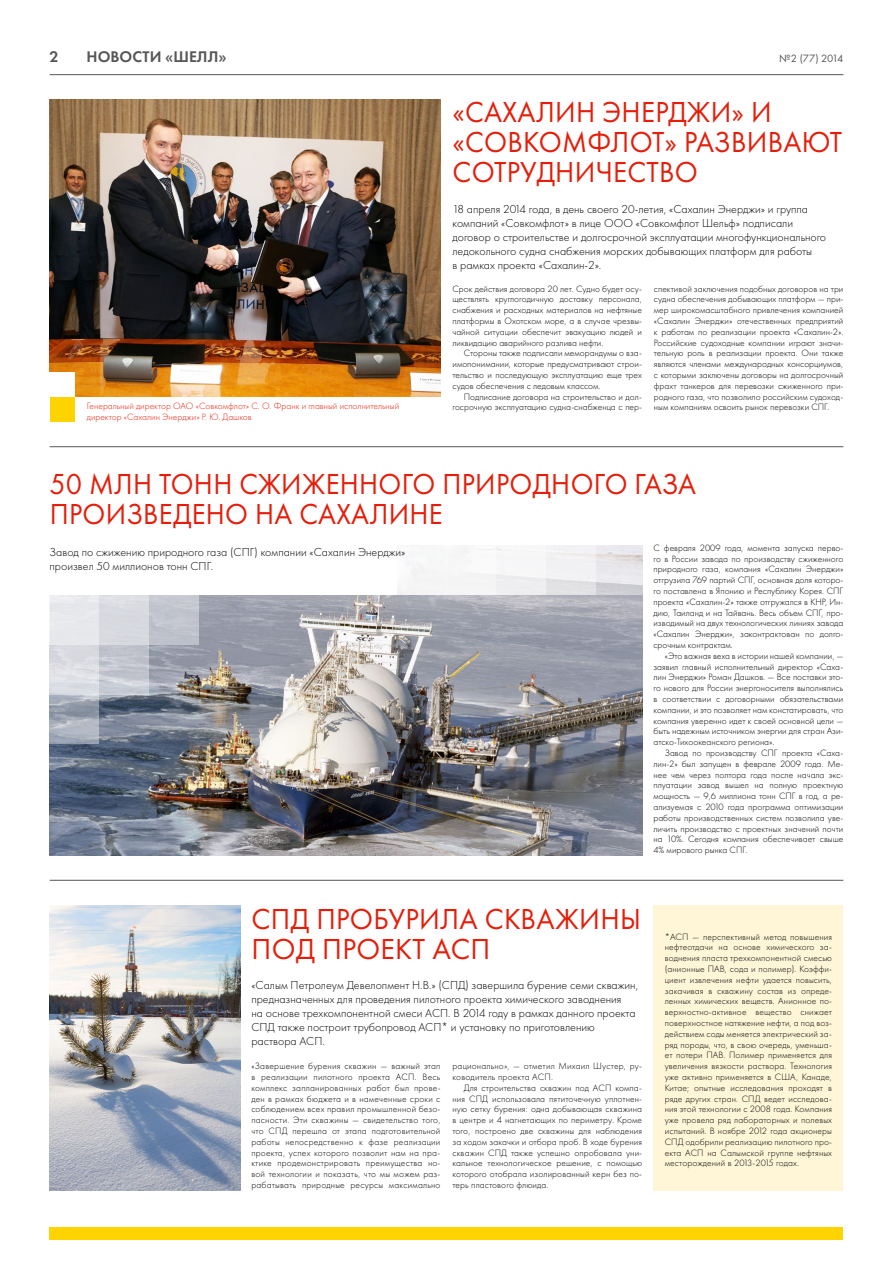
<style>
.page{position:relative;width:893px;height:1265px;background:#fff}
.page>*{position:absolute;margin:0;border:0;box-sizing:border-box;transform-origin:0 0}
.t1{font:30px/30px "Futura PT";letter-spacing:.01em;color:#e41e0a}
.t2{font:30px/30px "Futura PT";letter-spacing:.01em;color:#e41e0a;scale:.96 1}
.t3{font:600 16px "Futura PT";color:#565655}
.t4{font:300 12px/14px "Futura PT";color:#000}
.t5{font:11px "Futura PT";letter-spacing:-.065em;color:#565655}
.t6{font:300 9.5px/10.8px "Futura PT";color:#000;text-align:justify}
.t7{font:300 9.5px "Futura PT";color:#e41e0a}
.t8{font:300 9.5px/10.8px "Futura PT";letter-spacing:.02em;color:#000}
</style>
<div class="page">
<img style="left:50px;top:595px;width:592px;height:261px">
<svg style="left:595px;top:545px;width:48px;height:50px;background:#e1e0e4"></svg>
<div style="left:397px;top:540px;width:198px;height:55px;background:linear-gradient(to bottom,#fbfafb,#e2e2e5)"></div>
<div style="left:347px;top:540px;width:199px;height:55px;background:#f6f6f7"></div>
<div style="left:248px;top:540px;width:198px;height:55px;background:#fff"></div>
<div style="left:0;top:595px;width:198px;height:50px;background:#c1c4cc"></div>
<svg style="left:99px;top:595px;width:50px;height:99px;background:#ced1d8"></svg>
<svg style="left:49px;top:595px;width:50px;height:149px;background:#ccd0d7"></svg>
<div style="left:0;top:595px;width:50px;height:50px;background:#fff"></div>
<hr style="left:50px;top:74px;width:793px;height:1px;background:#565655">
<hr style="left:50px;top:446px;width:793px;height:1px;background:#565655">
<hr style="left:50px;top:880px;width:793px;height:1px;background:#565655">
<img style="left:50px;top:99px;width:390px;height:298px">
<div style="left:50px;top:1228px;width:793px;height:12px;background:#ffd300"></div>
<div style="left:50px;top:397px;width:24px;height:25px;background:#ffd300"></div>
<div style="left:25px;top:372px;width:49px;height:25px;background:#fff"></div>
<img style="left:50px;top:905px;width:190px;height:286px">
<div style="left:653px;top:905px;width:190px;height:286px;background:#fff6d8"></div>
<h2 class="t3" style="left:50px;top:46px;width:11px">2</h2>
<h2 class="t3" style="left:87px;top:46px;width:141px">НОВОСТИ «ШЕЛЛ»</h2>
<p class="t5" style="left:779px;top:52px;width:66px">№2 (77) 2014</p>
<h1 class="t1" style="left:452px;top:97px;width:391px">«САХАЛИН ЭНЕРДЖИ» И «СОВКОМФЛОТ» РАЗВИВАЮТ<br>СОТРУДНИЧЕСТВО</h1>
<p class="t4" style="left:452px;top:202px;width:375px">18 апреля 2014 года, в день своего 20-летия, «Сахалин Энерджи» и группа компаний «Совкомфлот» в лице ООО «Совкомфлот Шельф» подписали договор о строительстве и долгосрочной эксплуатации многофункционального ледокольного судна снабжения морских добывающих платформ для работы<br>в рамках проекта «Сахалин-2».</p>
<p class="t6" style="left:452px;top:283px;width:191px">Срок действия договора 20 лет. Судно будет осу&shy;ществлять круглогодичную доставку персонала, снабжения и расходных материалов на нефтяные платформы в Охотском море, а в случае чрезвы&shy;чайной ситуации обеспечит эвакуацию людей и ликвидацию аварийного разлива нефти.</p>
<p class="t6" style="left:452px;top:348px;width:191px;text-indent:11px">Стороны также подписали меморандумы о вза&shy;имопонимании, которые предусматривают строи&shy;тельство и последующую эксплуатацию еще трех судов обеспечения с ледовым классом.</p>
<p class="t6" style="left:452px;top:391px;width:191px;text-align:right">Подписание договора на строительство и дол&shy;госрочную эксплуатацию судна-снабженца с пер-</p>
<p class="t6" style="left:654px;top:283px;width:191px">спективой заключения подобных договоров на три судна обеспечения добывающих платформ — при&shy;мер широкомасштабного привлечения компанией «Сахалин Энерджи» отечественных предприятий к работам по реализации проекта «Сахалин-2».<br>Российские судоходные компании играют значи&shy;тельную роль в реализации проекта. Они также являются членами международных консорциумов, с которыми заключены договоры на долгосрочный фрахт танкеров для перевозки сжиженного при&shy;родного газа, что позволило российским судоход-</p>
<p class="t7" style="left:87px;top:400px;width:314px">Генеральный директор ОАО «Совкомфлот» С. О. Франк и главный исполнительный</p>
<p class="t6" style="left:654px;top:402px;width:177px">ным компаниям освоить рынок перевозки СПГ.</p>
<p class="t7" style="left:87px;top:411px;width:167px">директор «Сахалин Энерджи» Р. Ю. Дашков</p>
<h1 class="t2" style="left:50px;top:469px;width:675px">50 МЛН ТОНН СЖИЖЕННОГО ПРИРОДНОГО ГАЗА<br>ПРОИЗВЕДЕНО НА САХАЛИНЕ</h1>
<p class="t6" style="left:653px;top:542px;width:191px">С февраля 2009 года, момента запуска перво&shy;го в России завода по производству сжиженного природного газа, компания «Сахалин Энерджи» отгрузила 769 партий СПГ, основная доля которо&shy;го поставлена в Японию и Республику Корея. СПГ проекта «Сахалин-2» также отгружался в КНР, Ин&shy;дию, Таиланд и на Тайвань. Весь объем СПГ, про&shy;изводимый на двух технологических линиях завода «Сахалин Энерджи», законтрактован по долго&shy;срочным контрактам.</p>
<p class="t6" style="left:653px;top:650px;width:191px;text-indent:11px">«Это важная веха в истории нашей компании, — заявил главный исполнительный директор «Саха&shy;лин Энерджи» Роман Дашков. — Все поставки это&shy;го нового для России энергоносителя выполнялись в соответствии с договорными обязательствами компании, и это позволяет нам констатировать, что компания уверенно идет к своей основной цели — быть надежным источником энергии для стран Ази&shy;атско-Тихоокеанского региона».</p>
<p class="t6" style="left:653px;top:748px;width:191px;text-indent:11px">Завод по производству СПГ проекта «Саха&shy;лин-2» был запущен в феврале 2009 года. Ме&shy;нее чем через полтора года после начала экс&shy;плуатации завод вышел на полную проектную мощность — 9,6 миллиона тонн СПГ в год, а ре&shy;ализуемая с 2010 года программа оптимизации работы производственных систем позволила уве&shy;личить производство с проектных значений почти на 10%. Сегодня компания обеспечивает свыше 4% мирового рынка СПГ.</p>
<p class="t4" style="left:50px;top:546px;width:357px">Завод по сжижению природного газа (СПГ) компании «Сахалин Энерджи» произвел 50 миллионов тонн СПГ.</p>
<h1 class="t1" style="left:251px;top:903px;width:391px">СПД ПРОБУРИЛА СКВАЖИНЫ<br>ПОД ПРОЕКТ АСП</h1>
<p class="t4" style="left:251px;top:978px;width:389px">«Салым Петролеум Девелопмент Н.В.» (СПД) завершила бурение семи скважин, предназначенных для проведения пилотного проекта химического заводнения<br>на основе трехкомпонентной смеси АСП. В 2014 году в рамках данного проекта СПД также построит трубопровод АСП* и установку по приготовлению раствора АСП.</p>
<p class="t6" style="left:251px;top:1061px;width:191px">«Завершение бурения скважин — важный этап в реализации пилотного проекта АСП. Весь комплекс запланированных работ был прове&shy;ден в рамках бюджета и в намеченные сроки с соблюдением всех правил промышленной безо&shy;пасности. Эти скважины — свидетельство того, что СПД перешла от этапа подготовительной работы непосредственно к фазе реализации проекта, успех которого позволит нам на пра&shy;ктике продемонстрировать преимущества но&shy;вой технологии и показать, что мы можем раз&shy;рабатывать природные ресурсы максимально</p>
<p class="t8" style="left:452px;top:1061px;width:191px">рационально», — отметил Михаил Шустер, ру&shy;ководитель проекта АСП.</p>
<p class="t6" style="left:452px;top:1082px;width:191px;text-indent:11px">Для строительства скважин под АСП компа&shy;ния СПД использовала пятиточечную уплотнен&shy;ную сетку бурения: одна добывающая скважина в центре и 4 нагнетающих по периметру. Кроме того, построено две скважины для наблюдения за ходом закачки и отбора проб. В ходе бурения скважин СПД также успешно опробовала уни&shy;кальное технологическое решение, с помощью которого отобрала изолированный керн без по&shy;терь пластового флюида.</p>
<p class="t6" style="left:665px;top:931px;width:169px">*АСП — перспективный метод повышения нефтеотдачи на основе химического за&shy;воднения пласта трехкомпонентной смесью (анионные ПАВ, сода и полимер). Коэффи&shy;циент извлечения нефти удается повысить, закачивая в скважину состав из опреде&shy;ленных химических веществ. Анионное по&shy;верхностно-активное вещество снижает поверхностное натяжение нефти, а под воз&shy;действием соды меняется электрический за&shy;ряд породы, что, в свою очередь, уменьша&shy;ет потери ПАВ. Полимер применяется для увеличения вязкости раствора. Технология уже активно применяется в США, Канаде, Китае; опытные исследования проходят в ряде других стран. СПД ведет исследова&shy;ния этой технологии с 2008 года. Компания уже провела ряд лабораторных и полевых испытаний. В ноябре 2012 года акционеры СПД одобрили реализацию пилотного про&shy;екта АСП на Салымской группе нефтяных месторождений в 2013-2015 годах.</p>
</div>
